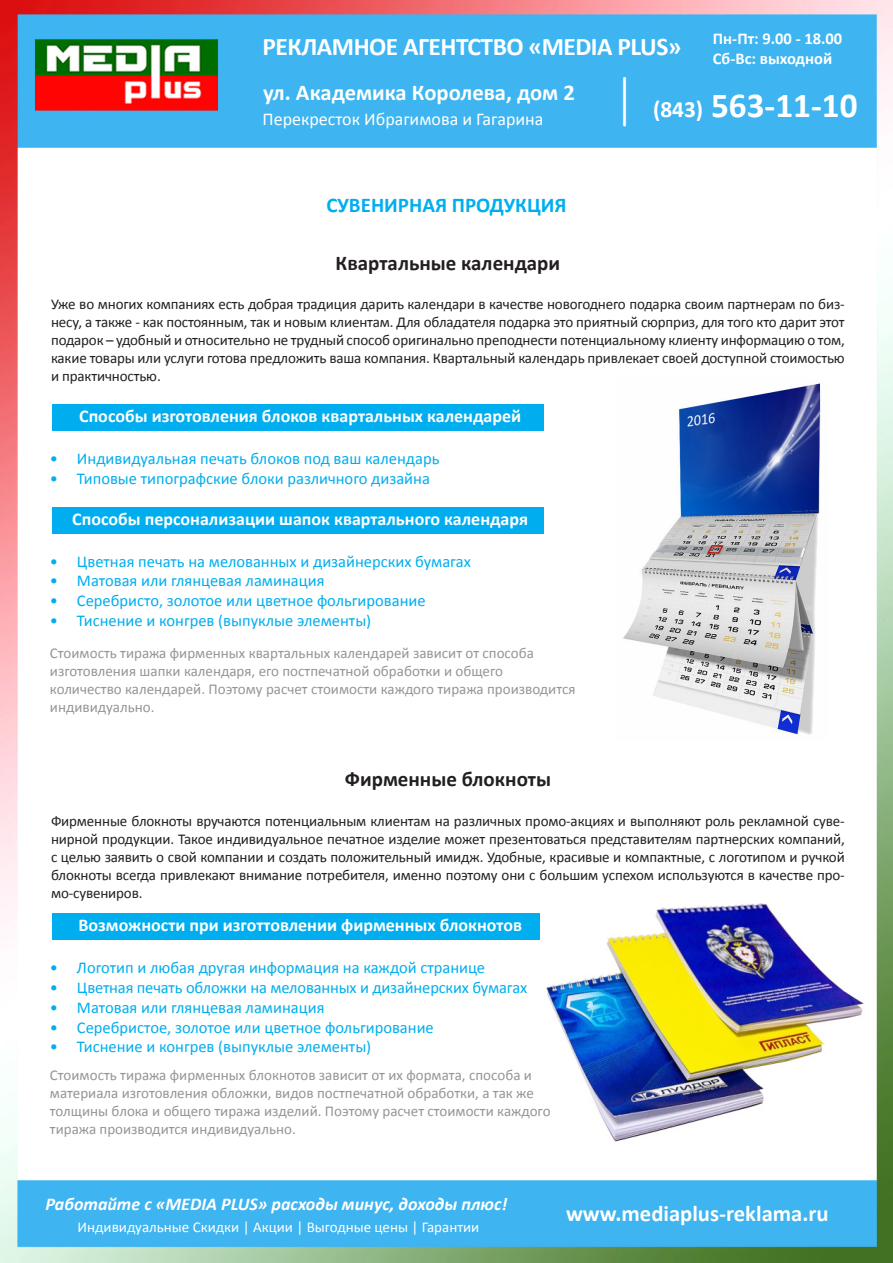
<style>
.page{position:relative;width:893px;height:1263px;background:#fff}
.page>*{position:absolute;margin:0;border:0;box-sizing:border-box;transform-origin:0 0}
.t1{font:700 55.35px "Calibri";color:#fff;scale:.42 1}
.t2{font:700 35.25px "Calibri";color:#fff}
.t3{font:700 25.5px "Calibri";letter-spacing:-.02em;color:#fff}
.t4{font:700 22.65px "Calibri";color:#fff}
.t5{font:700 21px "Calibri";color:#231f20}
.t6{font:700 21px "Calibri";color:#00aeef}
.t7{font:700 18px "Calibri";color:#fff}
.t8{font:italic 700 18px "Calibri";color:#fff}
.t9{font:18px "Calibri";color:#fff}
.t10{font:16.5px "Calibri";color:#00aeef}
.t11{font:700 16.5px/19.8px "Calibri";color:#fff}
.t12{font:15px/18px "Calibri";letter-spacing:-.01em;color:#231f20;text-align:justify}
.t13{font:15px/18px "Calibri";color:#939598}
.t14{font:15px "Calibri";color:#fff}
.s1{font-size:23.4px}
</style>
<div class="page">
<img style="left:0;top:0;width:893px;height:1263px">
<div style="left:52px;top:405px;width:491px;height:26px;background:#00aeef"></div>
<div style="left:52px;top:507px;width:491px;height:26px;background:#00aeef"></div>
<div style="left:52px;top:914px;width:491px;height:26px;background:#00aeef"></div>
<img style="left:615px;top:379px;width:213px;height:361px">
<img style="left:540px;top:903px;width:335px;height:254px">
<p class="t11" style="left:713px;top:29px;width:131px">Пн-Пт: 9.00 - 18.00<br>Сб-Вс: выходной</p>
<h3 class="t3" style="left:263px;top:31px;width:421px">РЕКЛАМНОЕ АГЕНТСТВО «MEDIA PLUS»</h3>
<h3 class="t4" style="left:263px;top:78px;width:313px">ул. Академика Королева, дом 2</h3>
<h1 class="t1" style="left:619px;top:63px;width:28px">|</h1>
<h2 class="t2" style="left:653px;top:82px;width:206px"><span class="s1">(843)</span> 563-11-10</h2>
<p class="t9" style="left:263px;top:107px;width:282px">Перекресток Ибрагимова и Гагарина</p>
<h3 class="t6" style="left:326px;top:191px;width:242px">СУВЕНИРНАЯ ПРОДУКЦИЯ</h3>
<h3 class="t5" style="left:336px;top:249px;width:226px">Квартальные календари</h3>
<p class="t12" style="left:51px;top:295px;width:795px">Уже во многих компаниях есть добрая традиция дарить календари в качестве новогоднего подарка своим партнерам по биз&shy;несу, а также - как постоянным, так и новым клиентам. Для обладателя подарка это приятный сюрприз, для того кто дарит этот подарок – удобный и относительно не трудный способ оригинально преподнести потенциальному клиенту информацию о том, какие товары или услуги готова предложить ваша компания. Квартальный календарь привлекает своей доступной стоимостью и практичностью.</p>
<p class="t7" style="left:79px;top:405px;width:444px">Способы изготовления блоков квартальных календарей</p>
<p class="t10" style="left:50px;top:448px;width:391px">• Индивидуальная печать блоков под ваш календарь</p>
<p class="t10" style="left:50px;top:468px;width:381px">• Типовые типографские блоки различного дизайна</p>
<p class="t7" style="left:72px;top:507px;width:457px">Способы персонализации шапок квартального календаря</p>
<p class="t10" style="left:50px;top:551px;width:422px">• Цветная печать на мелованных и дизайнерских бумагах</p>
<p class="t10" style="left:50px;top:570px;width:276px">• Матовая или глянцевая ламинация</p>
<p class="t10" style="left:50px;top:590px;width:377px">• Серебристо, золотое или цветное фольгирование</p>
<p class="t10" style="left:50px;top:610px;width:323px">• Тиснение и конгрев (выпуклые элементы)</p>
<p class="t13" style="left:50px;top:644px;width:527px">Стоимость тиража фирменных квартальных календарей зависит от способа изготовления шапки календаря, его постпечатной обработки и общего количество календарей. Поэтому расчет стоимости каждого тиража производится индивидуально.</p>
<h3 class="t5" style="left:345px;top:765px;width:208px">Фирменные блокноты</h3>
<p class="t12" style="left:51px;top:812px;width:795px">Фирменные блокноты вручаются потенциальным клиентам на различных промо-акциях и выполняют роль рекламной суве&shy;нирной продукции. Такое индивидуальное печатное изделие может презентоваться представителям партнерских компаний, с целью заявить о свой компании и создать положительный имидж. Удобные, красивые и компактные, с логотипом и ручкой блокноты всегда привлекают внимание потребителя, именно поэтому они с большим успехом используются в качестве про&shy;мо-сувениров.</p>
<p class="t7" style="left:78px;top:914px;width:445px">Возможности при изготтовлении фирменных блокнотов</p>
<p class="t10" style="left:50px;top:957px;width:437px">• Логотип и любая другая информация на каждой странице</p>
<p class="t10" style="left:50px;top:977px;width:479px">• Цветная печать обложки на мелованных и дизайнерских бумагах</p>
<p class="t10" style="left:50px;top:997px;width:276px">• Матовая или глянцевая ламинация</p>
<p class="t10" style="left:50px;top:1017px;width:385px">• Серебристое, золотое или цветное фольгирование</p>
<p class="t10" style="left:50px;top:1036px;width:323px">• Тиснение и конгрев (выпуклые элементы)</p>
<p class="t13" style="left:50px;top:1066px;width:502px">Стоимость тиража фирменных блокнотов зависит от их формата, способа и материала изготовления обложки, видов постпечатной обработки, а так же толщины блока и общего тиража изделий. Поэтому расчет стоимости каждого тиража производится индивидуально.</p>
<p class="t8" style="left:46px;top:1192px;width:463px">Работайте с «MEDIA PLUS» расходы минус, доходы плюс!</p>
<p class="t14" style="left:78px;top:1217px;width:403px">Индивидуальные Скидки | Акции | Выгодные цены | Гарантии</p>
<h3 class="t4" style="left:566px;top:1199px;width:264px">www.mediaplus-reklama.ru</h3>
</div>
